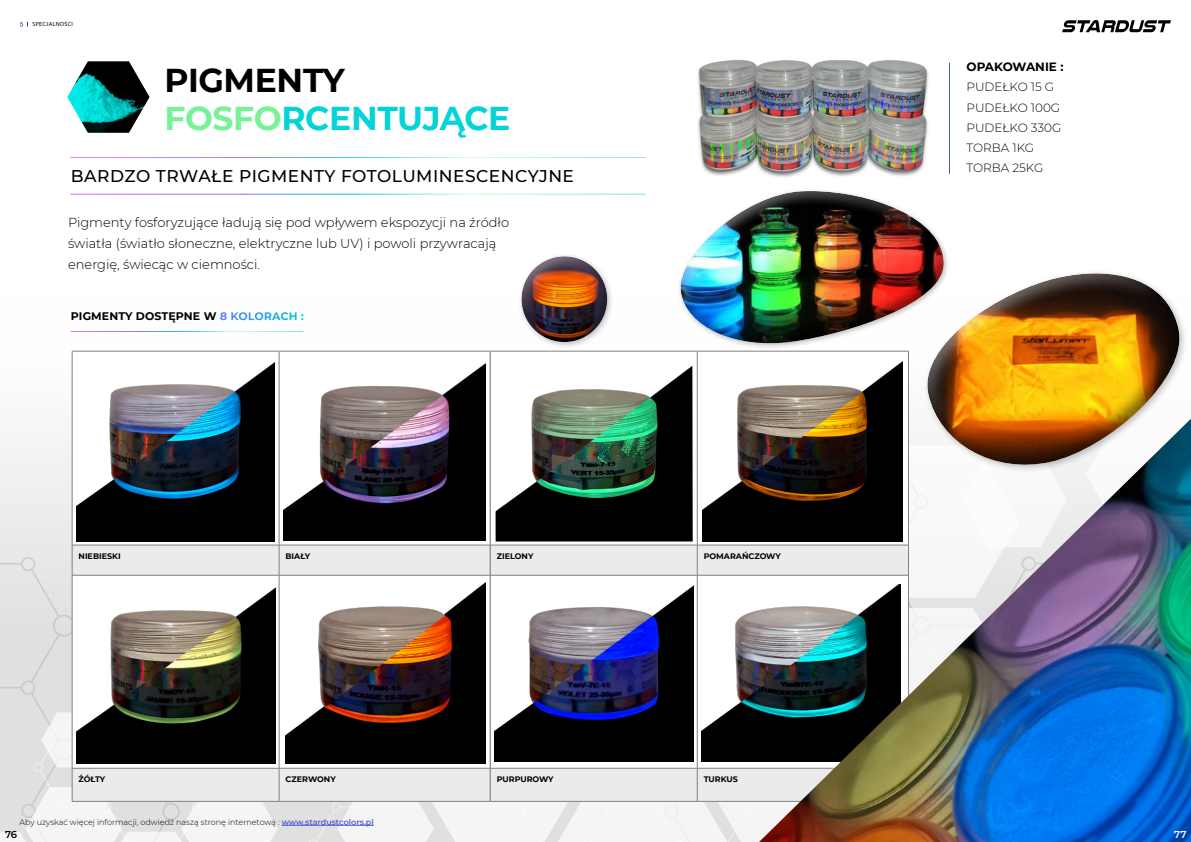
<style>
.page{position:relative;width:1191px;height:842px;background:#fff}
.page>*{position:absolute;margin:0;border:0;box-sizing:border-box;transform-origin:0 0}
.titre_page_pres{font:700 33px "Montserrat";letter-spacing:-.01em;color:#04d4d8}
.titre_page_pres-2{font:700 33px "Montserrat";letter-spacing:-.01em;color:#000}
.sous_titre_page{font:500 17px "Montserrat";letter-spacing:.03em;color:#000}
.texte_page_pres{font:300 13px/21px "Montserrat";color:#000}
.t1{font:300 12px "Montserrat";color:#000}
.t2{font:700 12px "Montserrat";color:#000}
.titre_tableau{font:700 11px "Montserrat";letter-spacing:.01em;color:#000}
.ref_légende{font:600 10px "Montserrat";color:#000}
.ref_légende-2{font:600 10px "Montserrat";color:#fff}
.t3{font:300 8px "Montserrat";color:#000}
.ref_légende-3{font:700 8px "Montserrat";color:#000}
.t4{font:6px "Myriad Pro";letter-spacing:.05em;color:#000}
.s1{color:#77f297}
.s2{color:#fff}
.s3{font-weight:600;color:#4f5cd6}
</style>
<div class="page">
<svg style="left:0;top:429px;width:72px;height:358px;fill:#e4e4e4"></svg>
<svg style="left:295px;top:802px;width:446px;height:40px"></svg>
<svg style="left:0;top:787px;width:278px;height:55px"></svg>
<svg style="left:41px;top:683px;width:31px;height:84px"></svg>
<img style="left:67px;top:61px;width:82px;height:72px">
<svg style="left:1062px;top:20px;width:109px;height:12px"></svg>
<hr style="left:282px;top:825px;width:92px;height:1px;background:#4f5cd6">
<hr style="left:949px;top:63px;width:1px;height:111px;background:#455e97">
<img style="left:697px;top:59px;width:232px;height:112px">
<svg style="left:73px;top:352px;width:417px;height:193px"></svg>
<svg style="left:73px;top:546px;width:417px;height:255px;fill:#ebebeb"></svg>
<hr style="left:72px;top:351px;width:207px;height:1px;background:#808080">
<hr style="left:72px;top:351px;width:1px;height:194px;background:#808080">
<hr style="left:279px;top:351px;width:211px;height:1px;background:#808080">
<hr style="left:279px;top:351px;width:1px;height:194px;background:#808080">
<hr style="left:72px;top:545px;width:207px;height:1px;background:#808080">
<hr style="left:72px;top:545px;width:1px;height:30px;background:#808080">
<hr style="left:279px;top:545px;width:211px;height:1px;background:#808080">
<hr style="left:279px;top:545px;width:1px;height:30px;background:#808080">
<hr style="left:72px;top:575px;width:207px;height:1px;background:#808080">
<hr style="left:72px;top:575px;width:1px;height:193px;background:#808080">
<hr style="left:279px;top:575px;width:211px;height:1px;background:#808080">
<hr style="left:279px;top:575px;width:1px;height:193px;background:#808080">
<hr style="left:72px;top:768px;width:207px;height:1px;background:#808080">
<hr style="left:72px;top:768px;width:1px;height:33px;background:#808080">
<hr style="left:279px;top:768px;width:211px;height:1px;background:#808080">
<hr style="left:279px;top:768px;width:1px;height:33px;background:#808080">
<hr style="left:72px;top:801px;width:207px;height:1px;background:#808080">
<hr style="left:279px;top:801px;width:211px;height:1px;background:#808080">
<img style="left:77px;top:357px;width:197px;height:184px">
<img style="left:284px;top:362px;width:201px;height:179px">
<img style="left:77px;top:582px;width:198px;height:181px">
<img style="left:285px;top:581px;width:200px;height:182px">
<svg style="left:491px;top:356px;width:412px;height:189px"></svg>
<svg style="left:491px;top:546px;width:268px;height:255px;fill:#ebebeb"></svg>
<hr style="left:490px;top:351px;width:207px;height:1px;background:#808080">
<hr style="left:490px;top:351px;width:1px;height:194px;background:#808080">
<hr style="left:697px;top:351px;width:1px;height:194px;background:#808080">
<hr style="left:490px;top:545px;width:207px;height:1px;background:#808080">
<hr style="left:490px;top:545px;width:1px;height:30px;background:#808080">
<hr style="left:697px;top:545px;width:211px;height:1px;background:#808080">
<hr style="left:697px;top:545px;width:1px;height:30px;background:#808080">
<hr style="left:490px;top:575px;width:207px;height:1px;background:#808080">
<hr style="left:490px;top:575px;width:1px;height:193px;background:#808080">
<hr style="left:697px;top:575px;width:211px;height:1px;background:#808080">
<hr style="left:697px;top:575px;width:1px;height:193px;background:#808080">
<hr style="left:490px;top:768px;width:207px;height:1px;background:#808080">
<hr style="left:490px;top:768px;width:1px;height:33px;background:#808080">
<hr style="left:697px;top:768px;width:211px;height:1px;background:#808080">
<hr style="left:697px;top:768px;width:1px;height:33px;background:#808080">
<hr style="left:490px;top:801px;width:207px;height:1px;background:#808080">
<hr style="left:697px;top:801px;width:211px;height:1px;background:#808080">
<img style="left:495px;top:356px;width:197px;height:185px">
<img style="left:702px;top:361px;width:200px;height:181px">
<img style="left:495px;top:580px;width:198px;height:181px">
<img style="left:702px;top:584px;width:57px;height:178px">
<div style="left:518px;top:253px;width:97px;height:97px;background:#000;opacity:.25"></div>
<div style="left:520px;top:254px;width:87px;height:68px;background:#fff;opacity:.75"></div>
<div style="left:520px;top:268px;width:87px;height:74px;background:#000;opacity:.75"></div>
<svg style="left:908px;top:272px;width:242px;height:147px"></svg>
<svg style="left:915px;top:285px;width:276px;height:134px"></svg>
<svg style="left:706px;top:171px;width:220px;height:54px"></svg>
<img style="left:675px;top:225px;width:277px;height:131px">
<img style="left:759px;top:419px;width:432px;height:423px">
<svg style="left:20px;top:22px;width:8px;height:5px"></svg>
<p class="t4" style="left:32px;top:21px;width:42px">SPECJALNOŚCI</p>
<p class="titre_page_pres-2" style="left:164px;top:56px;width:182px">PIGMENTY</p>
<p class="titre_page_pres" style="left:164px;top:94px;width:347px"><span class="s1">FOSFO</span>RCENTUJĄCE</p>
<p class="sous_titre_page" style="left:71px;top:164px;width:504px">BARDZO TRWAŁE PIGMENTY FOTOLUMINESCENCYJNE</p>
<p class="texte_page_pres" style="left:68px;top:211px;width:442px">Pigmenty fosforyzujące ładują się pod wpływem ekspozycji na źródło światła (światło słoneczne, elektryczne lub UV) i powoli przywracają energię, świecąc w ciemności.</p>
<p class="titre_tableau" style="left:71px;top:308px;width:234px">PIGMENTY DOSTĘPNE W <span class="s2">8 KOLORACH :</span></p>
<p class="ref_légende-3" style="left:79px;top:551px;width:44px">NIEBIESKI</p>
<p class="ref_légende-3" style="left:285px;top:551px;width:26px">BIAŁY</p>
<p class="ref_légende-3" style="left:79px;top:774px;width:28px">ŻÓŁTY</p>
<p class="ref_légende-3" style="left:285px;top:774px;width:52px">CZERWONY</p>
<p class="t3" style="left:20px;top:816px;width:355px">Aby uzyskać więcej informacji, odwiedź naszą stronę internetową : <span class="s3">www.stardustcolors.pl</span></p>
<p class="ref_légende-3" style="left:497px;top:551px;width:38px">ZIELONY</p>
<p class="ref_légende-3" style="left:703px;top:551px;width:79px">POMARAŃCZOWY</p>
<p class="ref_légende-3" style="left:497px;top:774px;width:58px">PURPUROWY</p>
<p class="ref_légende-3" style="left:703px;top:774px;width:36px">TURKUS</p>
<p class="t2" style="left:966px;top:58px;width:98px">OPAKOWANIE :</p>
<p class="t1" style="left:966px;top:79px;width:89px">PUDEŁKO 15 G</p>
<p class="t1" style="left:966px;top:99px;width:95px">PUDEŁKO 100G</p>
<p class="t1" style="left:966px;top:119px;width:96px">PUDEŁKO 330G</p>
<p class="t1" style="left:966px;top:140px;width:69px">TORBA 1KG</p>
<p class="t1" style="left:966px;top:160px;width:78px">TORBA 25KG</p>
<p class="ref_légende" style="left:5px;top:827px;width:14px">76</p>
<p class="ref_légende-2" style="left:1174px;top:827px;width:14px">77</p>
</div>
